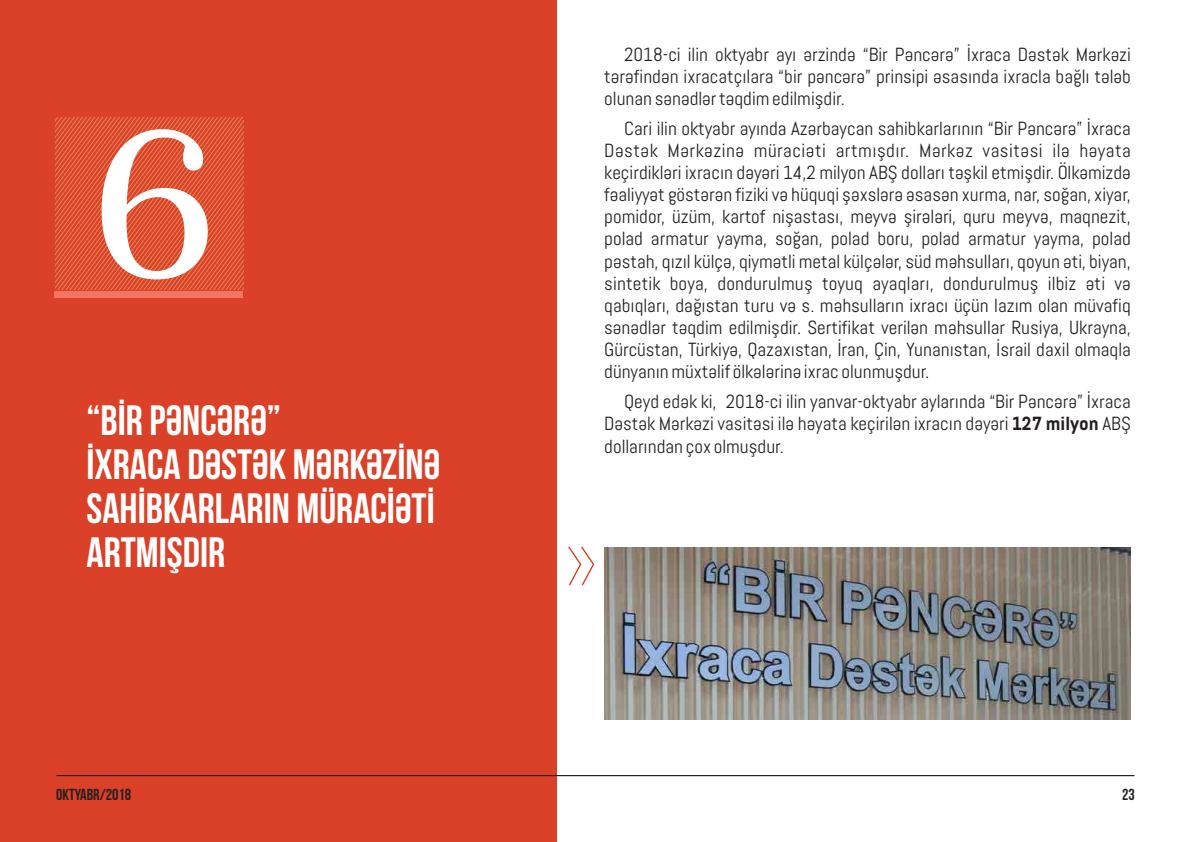
<style>
.page{position:relative;width:1191px;height:842px;background:#fff}
.page>*{position:absolute;margin:0;border:0;box-sizing:border-box;transform-origin:0 0}
.t1{font:600 209.2px "Century 751 BT";color:#fff}
.t2{font:700 42.4px/44.2px "Bebas Neue";color:#fff}
.t3{font:19px/22.1px "Abel Pro";color:#231f20;text-align:justify}
.t4{font:700 16px "Bebas Neue";color:#231f20}
.s1{font-weight:700}
</style>
<div class="page">
<div style="left:0;top:0;width:556px;height:842px;background:#db4128"></div>
<svg style="left:55px;top:118px;width:189px;height:171px"></svg>
<hr style="left:57px;top:775px;width:1077px;height:1px;background:#231f20">
<img style="left:604px;top:547px;width:526px;height:173px">
<svg style="left:568px;top:546px;width:27px;height:40px"></svg>
<div style="left:55px;top:291px;width:188px;height:7px;background:#f37463"></div>
<h1 class="t1" style="left:93px;top:118px;width:124px">6</h1>
<h2 class="t2" style="left:86px;top:402px;width:355px">“BİR PƏNCƏRƏ”<br>İXRACA DƏSTƏK MƏRKƏZİNƏ<br>SAHİBKARLARIN MÜRACİƏTİ<br>ARTMIŞDIR</h2>
<p class="t3" style="left:604px;top:45px;width:528px;text-indent:20px">2018-ci ilin oktyabr ayı ərzində “Bir Pəncərə” İxraca Dəstək Mərkəzi tərəfindən ixracatçılara “bir pəncərə” prinsipi əsasında ixracla bağlı tələb olunan sənədlər təqdim edilmişdir.</p>
<p class="t3" style="left:604px;top:119px;width:528px;text-indent:20px">Cari ilin oktyabr ayında Azərbaycan sahibkarlarının “Bir Pəncərə” İxraca Dəstək Mərkəzinə müraciəti artmışdır. Mərkəz vasitəsi ilə həyata keçirdikləri ixracın dəyəri 14,2 milyon ABŞ dolları təşkil etmişdir. Ölkəmizdə fəaliyyət göstərən fiziki və hüquqi şəxslərə əsasən xurma, nar, soğan, xiyar, pomidor, üzüm, kartof nişastası, meyvə şirələri, quru meyvə, maqnezit, polad armatur yayma, soğan, polad boru, polad armatur yayma, polad pəstah, qızıl külçə, qiymətli metal külçələr, süd məhsulları, qoyun əti, biyan, sintetik boya, dondurulmuş toyuq ayaqları, dondurulmuş ilbiz əti və qabıqları, dağıstan turu və s. məhsulların ixracı üçün lazım olan müvafiq sənədlər təqdim edilmişdir. Sertifikat verilən məhsullar Rusiya, Ukrayna, Gürcüstan, Türkiyə, Qazaxıstan, İran, Çin, Yunanıstan, İsrail daxil olmaqla dünyanın müxtəlif ölkələrinə ixrac olunmuşdur.</p>
<p class="t3" style="left:604px;top:392px;width:528px;line-height:22.4px;text-indent:20px">Qeyd edək ki, 2018-ci ilin yanvar-oktyabr aylarında “Bir Pəncərə” İxraca Dəstək Mərkəzi vasitəsi ilə həyata keçirilən ixracın dəyəri <span class="s1">127 milyon</span> ABŞ dollarından çox olmuşdur.</p>
<p class="t4" style="left:56px;top:788px;width:77px">OKTYABR/2018</p>
<p class="t4" style="left:1122px;top:788px;width:14px">23</p>
</div>
